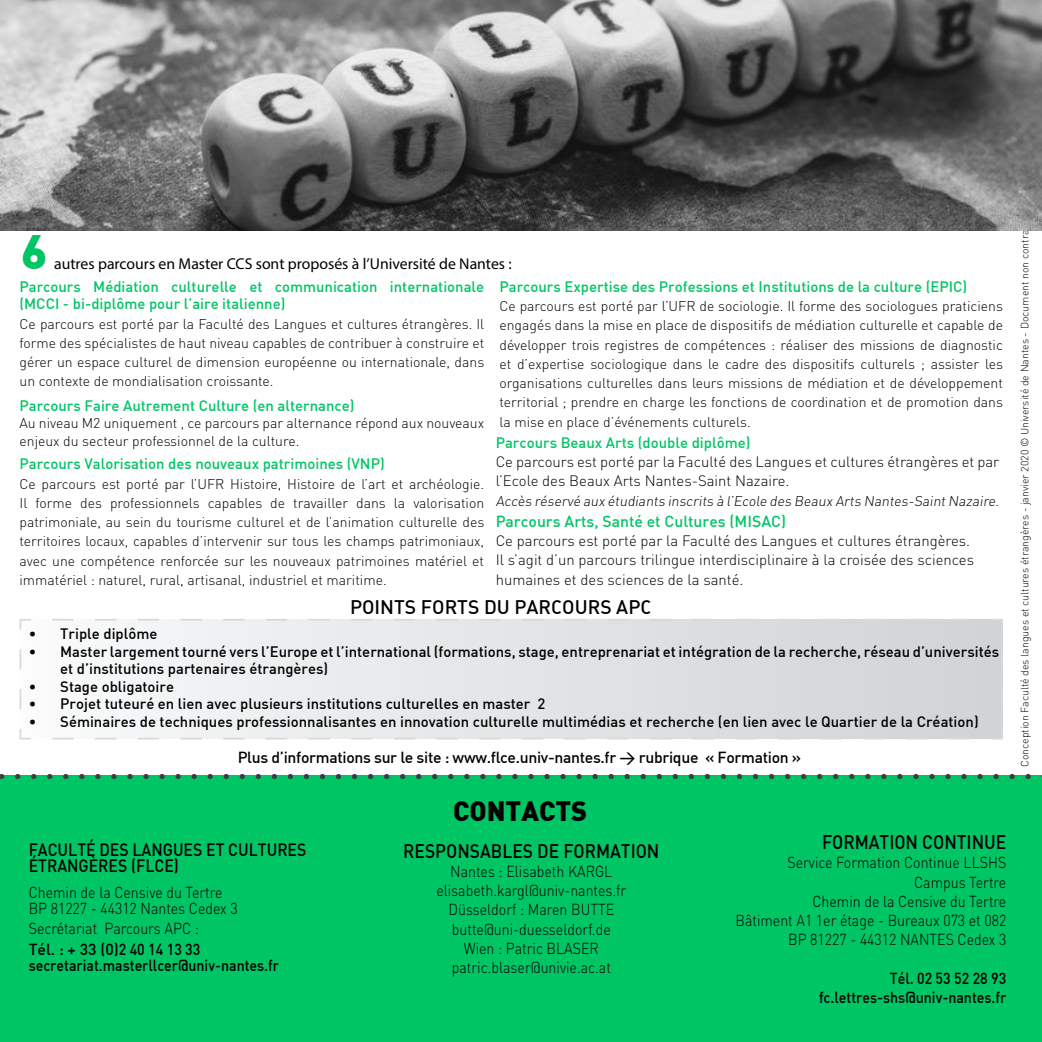
<style>
.page{position:relative;width:1042px;height:1042px;background:#fff}
.page>*{position:absolute;margin:0;border:0;box-sizing:border-box;transform-origin:0 0}
.t1{font:900 47.25px "DIN";color:#00c565}
.t2{font:900 27.47px "DIN";color:#000}
.t3{font:500 19.25px "DIN";color:#000;scale:.9 1}
.t4{font:500 19.25px "DIN Alternate";color:#000}
.t5{font:500 17.5px/15.8px "DIN";color:#000;scale:.9 1}
.t6{font:300 15.75px/19.2px "DIN";color:#000;scale:.9 1}
.t7{font:500 15.75px "DIN";letter-spacing:-.02em;color:#000}
.t8{font:15.75px "Myriad Pro";color:#000}
.t9{font:500 15.75px/15.8px "DIN";color:#000}
.t10{font:500 15.75px/19.2px "DIN";color:#000;text-align:right;scale:.9 1}
.t11{font:500 15.75px "DIN";color:#00c565}
.t12{font:500 14.88px/17.5px "DIN";color:#000}
.t13{font:500 14.88px/17.5px "DIN";color:#00c565}
.t14{font:300 14.88px/19.2px "DIN";color:#000}
.t15{font:300 14px/19.2px "DIN";color:#000;text-align:justify}
.t16{font:300 10.5px "DIN";color:#000}
</style>
<div class="page">
<svg style="left:19px;top:619px;width:984px;height:121px"></svg>
<div style="left:0;top:776px;width:1042px;height:266px;background:#00c565"></div>
<svg style="left:0;top:774px;width:1042px;height:5px"></svg>
<img style="left:0;top:0;width:1042px;height:230px">
<h1 class="t1" style="left:21px;top:220px;width:28px">6</h1>
<p class="t8" style="left:54px;top:254px;width:459px">autres parcours en Master CCS sont proposés à l’Université de Nantes :</p>
<p class="t13" style="left:20px;top:277px;width:466px">Parcours Médiation culturelle et communication internationale (MCCI - bi-diplôme pour l’aire italienne)</p>
<p class="t15" style="left:20px;top:314px;width:466px">Ce parcours est porté par la Faculté des Langues et cultures étrangères. Il forme des spécialistes de haut niveau capables de contribuer à construire et gérer un espace culturel de dimension européenne ou internationale, dans un contexte de mondialisation croissante.</p>
<p class="t13" style="left:20px;top:396px;width:336px">Parcours Faire Autrement Culture (en alternance)</p>
<p class="t15" style="left:20px;top:414px;width:466px;line-height:17.5px">Au niveau M2 uniquement , ce parcours par alternance répond aux nouveaux enjeux du secteur professionnel de la culture.</p>
<p class="t13" style="left:20px;top:455px;width:367px">Parcours Valorisation des nouveaux patrimoines (VNP)</p>
<p class="t15" style="left:20px;top:474px;width:466px">Ce parcours est porté par l’UFR Histoire, Histoire de l’art et archéologie.<br>Il forme des professionnels capables de travailler dans la valorisation patrimoniale, au sein du tourisme culturel et de l’animation culturelle des territoires locaux, capables d’intervenir sur tous les champs patrimoniaux, avec une compétence renforcée sur les nouveaux patrimoines matériel et immatériel : naturel, rural, artisanal, industriel et maritime.</p>
<p class="t13" style="left:499px;top:277px;width:469px">Parcours Expertise des Professions et Institutions de la culture (EPIC)</p>
<p class="t15" style="left:499px;top:296px;width:505px">Ce parcours est porté par l’UFR de sociologie. Il forme des sociologues praticiens engagés dans la mise en place de dispositifs de médiation culturelle et capable de développer trois registres de compétences : réaliser des missions de diagnostic et d’expertise sociologique dans le cadre des dispositifs culturels ; assister les organisations culturelles dans leurs missions de médiation et de développement territorial ; prendre en charge les fonctions de coordination et de promotion dans la mise en place d’événements culturels.</p>
<p class="t13" style="left:496px;top:433px;width:256px">Parcours Beaux Arts (double diplôme)</p>
<p class="t14" style="left:496px;top:452px;width:505px">Ce parcours est porté par la Faculté des Langues et cultures étrangères et par l’Ecole des Beaux Arts Nantes-Saint Nazaire.</p>
<p class="t15" style="left:496px;top:491px;width:507px">Accès réservé aux étudiants inscrits à l’Ecole des Beaux Arts Nantes-Saint Nazaire.</p>
<p class="t11" style="left:496px;top:511px;width:292px">Parcours Arts, Santé et Cultures (MISAC)</p>
<p class="t14" style="left:496px;top:531px;width:480px">Ce parcours est porté par la Faculté des Langues et cultures étrangères.<br>Il s’agit d’un parcours trilingue interdisciplinaire à la croisée des sciences humaines et des sciences de la santé.</p>
<h3 class="t4" style="left:350px;top:594px;width:303px">POINTS FORTS DU PARCOURS APC</h3>
<p class="t12" style="left:29px;top:625px;width:130px">• Triple diplôme</p>
<p class="t12" style="left:60px;top:642px;width:940px;text-indent:-32px">• Master largement tourné vers l’Europe et l’international (formations, stage, entreprenariat et intégration de la recherche, réseau d’universités et d’institutions partenaires étrangères)</p>
<p class="t12" style="left:29px;top:677px;width:147px">• Stage obligatoire</p>
<p class="t12" style="left:29px;top:695px;width:518px">• Projet tuteuré en lien avec plusieurs institutions culturelles en master 2</p>
<p class="t12" style="left:29px;top:712px;width:951px">• Séminaires de techniques professionnalisantes en innovation culturelle multimédias et recherche (en lien avec le Quartier de la Création)</p>
<p class="t7" style="left:238px;top:747px;width:565px">Plus d’informations sur le site : www.flce.univ-nantes.fr &gt; rubrique « Formation »</p>
<p class="t5" style="left:29px;top:841px;width:310px">FACULTÉ DES LANGUES ET CULTURES<br>ÉTRANGÈRES (FLCE)</p>
<p class="t6" style="left:29px;top:884px;width:234px;line-height:15.8px">Chemin de la Censive du Tertre<br>BP 81227 - 44312 Nantes Cedex 3</p>
<p class="t6" style="left:29px;top:919px;width:191px">Secrétariat Parcours APC :</p>
<p class="t9" style="left:29px;top:941px;width:252px">Tél. : + 33 (0)2 40 14 13 33 secretariat.masterllcer@univ-nantes.fr</p>
<h2 class="t2" style="left:453px;top:792px;width:136px">CONTACTS</h2>
<h3 class="t3" style="left:403px;top:838px;width:286px">RESPONSABLES DE FORMATION</h3>
<p class="t6" style="left:436px;top:861px;width:213px;text-align:center">Nantes : Elisabeth KARGL elisabeth.kargl@univ-nantes.fr<br>Düsseldorf : Maren BUTTE butte@uni-duesseldorf.de<br>Wien : Patric BLASER patric.blaser@univie.ac.at</p>
<h3 class="t3" style="left:822px;top:830px;width:206px">FORMATION CONTINUE</h3>
<p class="t6" style="left:735px;top:853px;width:302px;text-align:right">Service Formation Continue LLSHS<br>Campus Tertre<br>Chemin de la Censive du Tertre<br>Bâtiment A1 1er étage - Bureaux 073 et 082<br>BP 81227 - 44312 NANTES Cedex 3</p>
<p class="t10" style="left:819px;top:968px;width:210px">Tél. 02 53 52 28 93 fc.lettres-shs@univ-nantes.fr</p>
<p class="t16" style="left:1018px;top:767px;width:562px;rotate:-90deg">Conception Faculté des langues et cultures étrangères - janvier 2020 © Université de Nantes - Document non contractuel</p>
</div>
